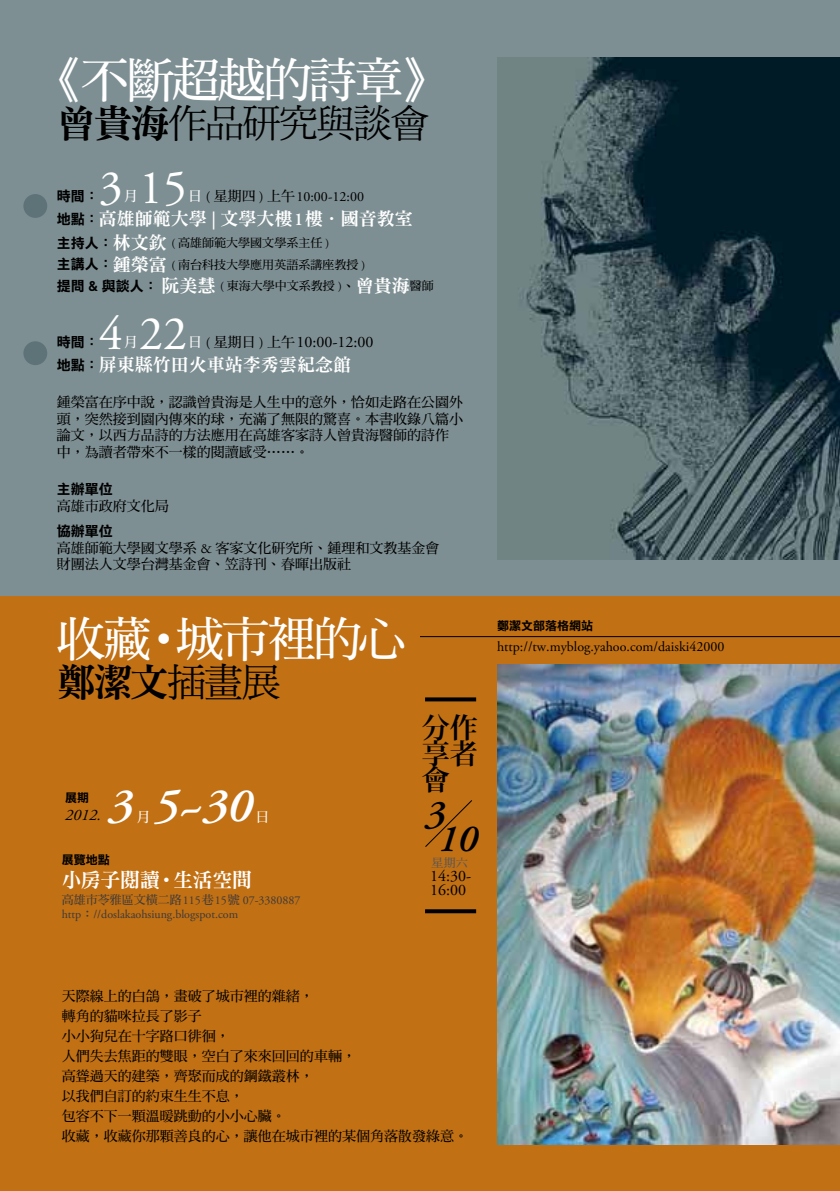
<style>
.page{position:relative;width:840px;height:1191px;background:#fff}
.page>*{position:absolute;margin:0;border:0;box-sizing:border-box;transform-origin:0 0}
.t1{font:48px "DF Ming Std W7";letter-spacing:-.05em;color:#fff}
.t2{font:48px "Adobe Garamond Pro";color:#fff}
.t3{font:italic 600 48px "Adobe Garamond Pro";color:#fff}
.t4{font:italic 600 39.4px "Adobe Garamond Pro";color:#000}
.t5{font:39px "DF Ming Std W5";letter-spacing:-.05em;color:#000}
.t6{font:39px "DF Ming Std W9";color:#000}
.t7{font:italic 600 38.2px "Adobe Garamond Pro";color:#000}
.t8{font:700 28px/25.8px "Koz Min Pro";color:#000;text-align:justify}
.t9{font:20px "DF Ming Std W9";letter-spacing:-.015em;color:#fff}
.t10{font:18px "DF Ming Std W9";color:#fff}
.t11{font:16px/14px "Adobe Garamond Pro";color:#000}
.t12{font:italic 16px "Adobe Garamond Pro";color:#000}
.t13{font:14px/20px "DF Ming Std W7";color:#000}
.t14{font:14px "Adobe Garamond Pro";color:#000}
.t15{font:14px "DF Li Hei Std W7";color:#000}
.t16{font:14px "DF Ming Std W7";color:#fff}
.t17{font:12px/21.6px "DF Ming Std W7";color:#000}
.t18{font:12px/14.4px "Adobe Garamond Pro";color:#3e3a39}
.t19{font:12px "DF Li Hei Std W7";color:#000}
.t20{font:12px "DF Ming Std W7";color:#595757}
.s1{font-family:"DF Ming Std W9"}
.s2{font-family:"DF Ming Std W7";color:#fff}
.s3{font-family:"DF Ming Std W7"}
.s4{font-family:"DF Li Hei Std W7";font-size:14px;color:#000}
.s5{font-family:"Adobe Garamond Pro";font-weight:600}
.s6{font-family:"DF Li Hei Std W7";font-size:14px}
.s7{font-family:"DF Ming Std W9";font-size:18px;color:#fff}
.s8{font-family:"Adobe Garamond Pro"}
.s9{font-family:"DIN Pro";font-weight:700;font-size:14px}
.s10{font-size:14px}
.s11{font-family:"DF Ming Std W7";font-size:14px;color:#fff}
.s12{font-family:"DF Ming Std W7";font-size:14px}
.s13{font-family:"DF Ming Std W5"}
</style>
<div class="page">
<div style="left:0;top:595px;width:839px;height:596px;background:#c17014"></div>
<div style="left:0;top:0;width:839px;height:595px;background:#7e8f93"></div>
<div style="left:23px;top:194px;width:24px;height:24px;background:#5e7378;border-radius:50%"></div>
<div style="left:23px;top:341px;width:24px;height:24px;background:#5e7378;border-radius:50%"></div>
<img style="left:497px;top:57px;width:342px;height:502px">
<hr style="left:420px;top:636px;width:419px;height:1px;background:#000">
<svg style="left:425px;top:800px;width:47px;height:47px"></svg>
<svg style="left:425px;top:697px;width:51px;height:4px"></svg>
<svg style="left:425px;top:909px;width:51px;height:4px"></svg>
<img style="left:497px;top:664px;width:342px;height:480px">
<h1 class="t1" style="left:35px;top:54px;width:414px">《不斷超越的詩章》</h1>
<h3 class="t5" style="left:57px;top:102px;width:374px"><span class="s1">曾貴海</span>作品研究與談會</h3>
<h1 class="t2" style="left:99px;top:159px;width:90px">3 15</h1>
<p class="t16" style="left:124px;top:188px;width:15px">月</p>
<p class="t14" style="left:188px;top:188px;width:177px"><span class="s2">日</span> ( <span class="s3">星期四</span> ) <span class="s3">上午</span>10:00-12:00</p>
<p class="t10" style="left:57px;top:209px;width:357px"><span class="s4">地點：</span>高雄師範大學 <span class="s5">|</span> 文學大樓<span class="s5">1</span>樓．國音教室</p>
<p class="t17" style="left:57px;top:232px;width:378px"><span class="s6">主持人：</span><span class="s7">林文欽</span> <span class="s8">(</span> 高雄師範大學國文學系主任 <span class="s8">)<br></span><span class="s6">主講人：</span><span class="s7">鍾榮富</span> <span class="s8">(</span> 南台科技大學應用英語系講座教授 <span class="s8">)<br></span><span class="s6">提問</span> <span class="s9">&amp;</span> <span class="s6">與談人：</span><span class="s7">阮美慧</span> <span class="s8">(</span> 東海大學中文系教授 <span class="s8">)</span><span class="s10">、</span><span class="s7">曾貴海</span>醫師</p>
<p class="t15" style="left:57px;top:188px;width:43px">時間：</p>
<h1 class="t2" style="left:99px;top:305px;width:90px">4 22</h1>
<p class="t16" style="left:124px;top:334px;width:15px">月</p>
<p class="t11" style="left:188px;top:336px;width:187px"><span class="s11">日</span> <span class="s10">(</span> <span class="s12">星期日</span> <span class="s10">)</span> <span class="s12">上午</span>10:00-12:00</p>
<p class="t10" style="left:57px;top:355px;width:295px"><span class="s4">地點：</span>屏東縣竹田火車站李秀雲紀念館</p>
<p class="t15" style="left:57px;top:334px;width:43px">時間：</p>
<p class="t13" style="left:57px;top:393px;width:407px;line-height:16.8px">鍾榮富在序中說，認識曾貴海是人生中的意外，恰如走路在公園外頭，突然接到園內傳來的球，充滿了無限的驚喜。本書收錄八篇小論文，以西方品詩的方法應用在高雄客家詩人曾貴海醫師的詩作中，為讀者帶來不一樣的閱讀感受……。</p>
<p class="t15" style="left:57px;top:481px;width:57px">主辦單位</p>
<p class="t13" style="left:57px;top:495px;width:113px">高雄市政府文化局</p>
<p class="t15" style="left:57px;top:523px;width:57px">協辦單位</p>
<p class="t13" style="left:57px;top:539px;width:384px;line-height:16.8px">高雄師範大學國文學系 <span class="s8">&amp;</span> 客家文化研究所、鍾理和文教基金會財團法人文學台灣基金會、笠詩刊、春暉出版社</p>
<h1 class="t1" style="left:57px;top:612px;width:350px">收藏‧城市裡的心</h1>
<h3 class="t6" style="left:57px;top:661px;width:225px">鄭潔文<span class="s13">插畫展</span></h3>
<p class="t19" style="left:65px;top:791px;width:25px">展期</p>
<p class="t12" style="left:65px;top:805px;width:37px">2012.</p>
<h1 class="t3" style="left:108px;top:778px;width:145px">3 5~30</h1>
<p class="t16" style="left:136px;top:810px;width:15px">月</p>
<p class="t16" style="left:255px;top:810px;width:15px">日</p>
<p class="t19" style="left:62px;top:853px;width:49px">展覽地點</p>
<h3 class="t9" style="left:62px;top:868px;width:192px">小房子閱讀‧生活空間</h3>
<p class="t18" style="left:62px;top:893px;width:240px"><span class="s3">高雄市苓雅區文橫二路</span>115<span class="s3">巷</span>15<span class="s3">號</span> 07-3380887 http<span class="s3">：</span>//doslakaohsiung.blogspot.com</p>
<h3 class="t8" style="left:421px;top:714px;width:57px">分作享者會</h3>
<h2 class="t4" style="left:425px;top:792px;width:22px">3</h2>
<h3 class="t7" style="left:438px;top:817px;width:41px">10</h3>
<p class="t20" style="left:431px;top:856px;width:37px">星期六</p>
<p class="t11" style="left:430px;top:869px;width:43px">14:30-<br>16:00</p>
<p class="t19" style="left:496px;top:619px;width:98px">鄭潔文部落格網站</p>
<p class="t14" style="left:496px;top:638px;width:229px">http://tw.myblog.yahoo.com/daiski42000</p>
<p class="t13" style="left:62px;top:986px;width:408px">天際線上的白鴿，畫破了城市裡的雜緒，<br>轉角的貓咪拉長了影子<br>小小狗兒在十字路口徘徊，<br>人們失去焦距的雙眼，空白了來來回回的車輛，<br>高聳過天的建築，齊聚而成的鋼鐵叢林，<br>以我們自訂的約束生生不息，<br>包容不下一顆溫暖跳動的小小心臟。<br>收藏，收藏你那顆善良的心，讓他在城市裡的某個角落散發綠意。</p>
</div>
